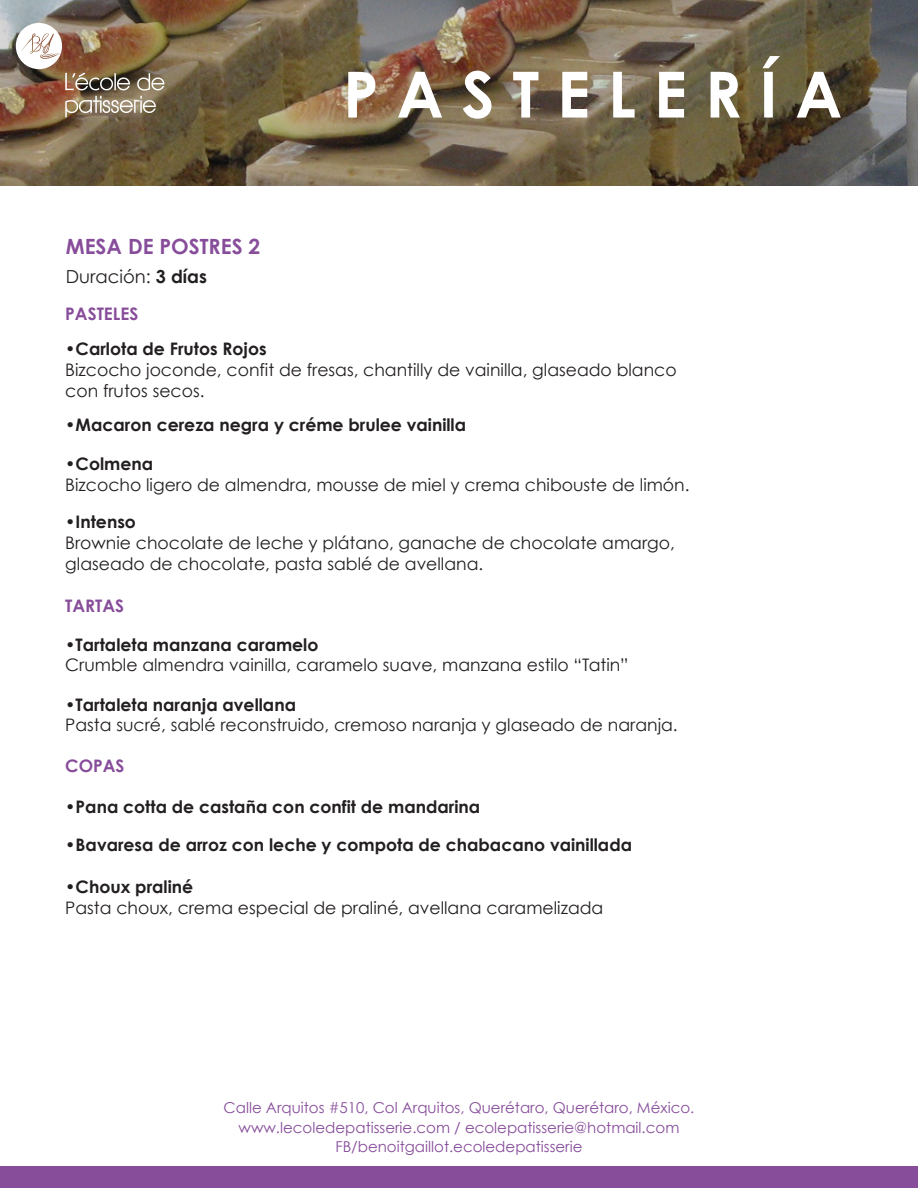
<style>
.page{position:relative;width:918px;height:1188px;background:#fff}
.page>*{position:absolute;margin:0;border:0;box-sizing:border-box;transform-origin:0 0}
.t1{font:700 63.75px "Century Gothic";letter-spacing:.28em;color:#fff}
.t2{font:700 21px "Century Gothic";color:#874d9b}
.t3{font:18px "Century Gothic";color:#231f20}
.t4{font:17.25px/20.7px "Century Gothic";color:#231f20}
.t5{font:700 17.25px "Century Gothic";color:#231f20}
.t6{font:700 17.25px "Century Gothic";color:#874d9b}
.t7{font:15px/19.5px "Century Gothic";color:#874d9b;text-align:center}
.s1{font-weight:700}
</style>
<div class="page">
<img style="left:0;top:0;width:918px;height:186px">
<div style="left:0;top:1167px;width:918px;height:21px;background:#874d9b"></div>
<img style="left:16px;top:23px;width:148px;height:94px">
<p class="t2" style="left:66px;top:234px;width:196px">MESA DE POSTRES 2</p>
<p class="t3" style="left:66px;top:265px;width:143px">Duración: <span class="s1">3 días</span></p>
<p class="t6" style="left:65px;top:303px;width:75px">PASTELES</p>
<h1 class="t1" style="left:343px;top:54px;width:501px">PASTELERÍA</h1>
<p class="t5" style="left:65px;top:338px;width:203px">•Carlota de Frutos Rojos</p>
<p class="t4" style="left:65px;top:359px;width:613px">Bizcocho joconde, confit de fresas, chantilly de vainilla, glaseado blanco con frutos secos.</p>
<p class="t5" style="left:65px;top:414px;width:402px">•Macaron cereza negra y créme brulee vainilla</p>
<p class="t5" style="left:65px;top:453px;width:89px">•Colmena</p>
<p class="t4" style="left:65px;top:474px;width:626px">Bizcocho ligero de almendra, mousse de miel y crema chibouste de limón.</p>
<p class="t5" style="left:65px;top:511px;width:72px">•Intenso</p>
<p class="t4" style="left:65px;top:532px;width:611px">Brownie chocolate de leche y plátano, ganache de chocolate amargo, glaseado de chocolate, pasta sablé de avellana.</p>
<p class="t6" style="left:65px;top:595px;width:60px">TARTAS</p>
<p class="t5" style="left:65px;top:634px;width:255px">•Tartaleta manzana caramelo</p>
<p class="t4" style="left:65px;top:654px;width:565px">Crumble almendra vainilla, caramelo suave, manzana estilo “Tatin”</p>
<p class="t5" style="left:65px;top:694px;width:232px">•Tartaleta naranja avellana</p>
<p class="t4" style="left:65px;top:714px;width:614px">Pasta sucré, sablé reconstruido, cremoso naranja y glaseado de naranja.</p>
<p class="t6" style="left:65px;top:755px;width:61px">COPAS</p>
<p class="t5" style="left:65px;top:796px;width:417px">•Pana cotta de castaña con confit de mandarina</p>
<p class="t5" style="left:65px;top:834px;width:568px">•Bavaresa de arroz con leche y compota de chabacano vainillada</p>
<p class="t5" style="left:65px;top:876px;width:129px">•Choux praliné</p>
<p class="t4" style="left:65px;top:897px;width:540px">Pasta choux, crema especial de praliné, avellana caramelizada</p>
<p class="t7" style="left:224px;top:1098px;width:472px">Calle Arquitos #510, Col Arquitos, Querétaro, Querétaro, México. www.lecoledepatisserie.com / ecolepatisserie@hotmail.com<br>FB/benoitgaillot.ecoledepatisserie</p>
</div>
